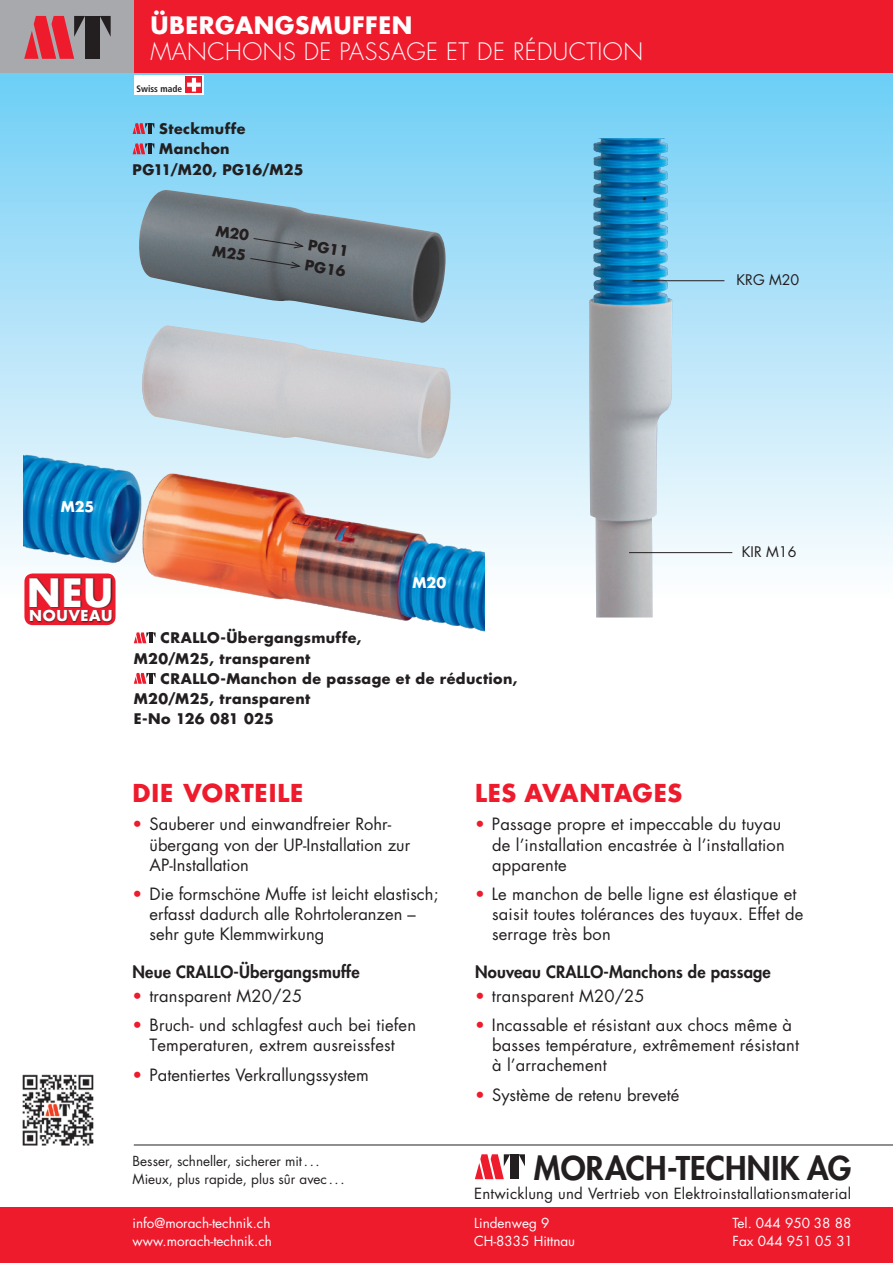
<style>
.page{position:relative;width:893px;height:1263px;background:#fff}
.page>*{position:absolute;margin:0;border:0;box-sizing:border-box;transform-origin:0 0}
._01_Titel{font:700 37.95px "Futura Std";color:#fff}
.t1{font:800 31.95px "Futura Std";letter-spacing:.005em;color:#231f20}
.t2{font:700 24px "Futura Std";letter-spacing:.03em;color:#ee1b2d}
._01_Titel-2{font:300 23.4px/25.5px "Futura Std";letter-spacing:.02em;color:#fff}
.t3{font:16.5px/20.2px "Futura Std";letter-spacing:.01em;color:#231f20}
._000_Aufzählung{font:800 16.5px "Futura Std";letter-spacing:.01em;color:#231f20}
._03_gs_normal{font:15px "Futura Std";letter-spacing:.015em;color:#231f20}
._01_Titel-3{font:700 14.7px "Futura Std";letter-spacing:.045em;color:#fff}
._03_gs_normal-2{font:700 14.25px/20.2px "Futura Std";letter-spacing:.025em;color:#231f20}
.t4{font:14.25px "Futura Std";color:#231f20}
.t5{font:700 14.25px "Futura Std";color:#fff}
._02_Adresse{font:13.5px/18px "Futura Std";color:#fff}
._03_gs_normal-3{font:13.5px "Futura Std";color:#231f20}
._03_gs_normal-4{font:700 condensed 9.3px "Frutiger LT Std";color:#231f20}
.s1{font-weight:700}
.s2{color:#ee1b2d}
</style>
<div class="page">
<div style="left:0;top:72px;width:893px;height:551px;background:linear-gradient(to bottom,#6fcef5,#fffffe)"></div>
<img style="left:136px;top:190px;width:312px;height:136px">
<img style="left:589px;top:138px;width:81px;height:479px">
<img style="left:142px;top:326px;width:310px;height:65px">
<hr style="left:629px;top:552px;width:103px;height:1px;background:#231f20">
<hr style="left:632px;top:280px;width:92px;height:1px;background:#231f20">
<div style="left:134px;top:0;width:759px;height:72px;background:#ee1b2d"></div>
<div style="left:0;top:0;width:134px;height:72px;background:#a8a9ad"></div>
<svg style="left:100px;top:16px;width:11px;height:21px"></svg>
<div style="left:85px;top:16px;width:15px;height:43px;background:#231f20"></div>
<svg style="left:24px;top:16px;width:61px;height:43px"></svg>
<div style="left:0;top:1208px;width:893px;height:55px;background:#ee1b2d"></div>
<svg style="left:519px;top:1154px;width:6px;height:12px"></svg>
<div style="left:510px;top:1154px;width:9px;height:25px;background:#231f20"></div>
<svg style="left:475px;top:1154px;width:35px;height:25px"></svg>
<hr style="left:134px;top:1145px;width:759px;height:1px;background:#231f20">
<div style="left:134px;top:75px;width:70px;height:19px;background:#fff"></div>
<div style="left:186px;top:77px;width:16px;height:16px;background:#ee1b2c"></div>
<svg style="left:187px;top:78px;width:14px;height:14px"></svg>
<svg style="left:134px;top:640px;width:19px;height:3px"></svg>
<svg style="left:134px;top:673px;width:22px;height:11px"></svg>
<svg style="left:133px;top:123px;width:21px;height:11px"></svg>
<svg style="left:133px;top:143px;width:21px;height:11px"></svg>
<img style="left:23px;top:391px;width:462px;height:249px">
<img style="left:22px;top:1074px;width:72px;height:72px">
<svg style="left:212px;top:225px;width:92px;height:43px;background:#6e767b"></svg>
<p class="_01_Titel-2" style="left:150px;top:14px;width:494px"><span class="s1">ÜBERGANGSMUFFEN<br></span>MANCHONS DE PASSAGE ET DE RÉDUCTION</p>
<p class="_03_gs_normal-4" style="left:136px;top:83px;width:47px">Swiss made</p>
<p class="_03_gs_normal-2" style="left:159px;top:118px;width:88px">Steckmuffe</p>
<p class="_03_gs_normal-2" style="left:159px;top:139px;width:72px">Manchon</p>
<p class="_03_gs_normal-2" style="left:133px;top:159px;width:172px">PG11/M20, PG16/M25</p>
<p class="_03_gs_normal-2" style="left:310px;top:235px;width:42px;rotate:9deg">PG11</p>
<p class="_03_gs_normal-2" style="left:307px;top:255px;width:42px;rotate:9deg">PG16</p>
<p class="t4" style="left:737px;top:271px;width:64px">KRG M20</p>
<p class="t5" style="left:61px;top:497px;width:35px">M25</p>
<p class="_01_Titel" style="left:27px;top:567px;width:87px">NEU</p>
<p class="_01_Titel-3" style="left:29px;top:606px;width:85px">NOUVEAU</p>
<p class="t5" style="left:413px;top:573px;width:35px">M20</p>
<p class="_03_gs_normal-2" style="left:134px;top:628px;width:229px;text-indent:27px">CRALLO-Übergangsmuffe,<br>M20/M25, transparent</p>
<p class="_03_gs_normal-2" style="left:134px;top:668px;width:385px;text-indent:27px">CRALLO-Manchon de passage et de réduction,<br>M20/M25, transparent</p>
<p class="_03_gs_normal-2" style="left:134px;top:709px;width:142px">E-No 126 081 025</p>
<p class="t4" style="left:742px;top:543px;width:56px">KIR M16</p>
<p class="t2" style="left:133px;top:777px;width:172px">DIE VORTEILE</p>
<p class="t3" style="left:150px;top:814px;width:262px;text-indent:-17px"><span class="s2">•</span> Sauberer und einwandfreier Rohr&shy;übergang von der UP-Installation zur<br>AP-Installation</p>
<p class="t3" style="left:150px;top:884px;width:290px;text-indent:-17px"><span class="s2">•</span> Die formschöne Muffe ist leicht elastisch; erfasst dadurch alle Rohrtoleranzen – sehr gute Klemmwirkung</p>
<p class="_000_Aufzählung" style="left:133px;top:961px;width:229px">Neue CRALLO-Übergangsmuffe</p>
<p class="t3" style="left:133px;top:986px;width:171px"><span class="s2">•</span> transparent M20/25</p>
<p class="t3" style="left:133px;top:1015px;width:285px;text-align:center"><span class="s2">•</span> Bruch- und schlagfest auch bei tiefen<br>Temperaturen, extrem ausreissfest</p>
<p class="t3" style="left:133px;top:1064px;width:238px"><span class="s2">•</span> Patentiertes Verkrallungssystem</p>
<p class="_03_gs_normal-3" style="left:133px;top:1152px;width:189px">Besser, schneller, sicherer mit...</p>
<p class="_03_gs_normal-3" style="left:133px;top:1170px;width:213px">Mieux, plus rapide, plus sûr avec ...</p>
<p class="_02_Adresse" style="left:133px;top:1214px;width:141px">info@morach-technik.ch www.morach-technik.ch</p>
<p class="t2" style="left:475px;top:777px;width:209px">LES AVANTAGES</p>
<p class="t3" style="left:492px;top:814px;width:294px;text-indent:-17px"><span class="s2">•</span> Passage propre et impeccable du tuyau de l’installation encastrée à l’installation apparente</p>
<p class="t3" style="left:492px;top:884px;width:313px;text-indent:-17px"><span class="s2">•</span> Le manchon de belle ligne est élastique et saisit toutes tolérances des tuyaux. Effet de serrage très bon</p>
<p class="_000_Aufzählung" style="left:475px;top:961px;width:297px">Nouveau CRALLO-Manchons de passage</p>
<p class="t3" style="left:475px;top:986px;width:171px"><span class="s2">•</span> transparent M20/25</p>
<p class="t3" style="left:492px;top:1015px;width:308px;text-indent:-17px"><span class="s2">•</span> Incassable et résistant aux chocs même à basses température, extrêmement résistant à l’arrachement</p>
<p class="t3" style="left:475px;top:1085px;width:206px"><span class="s2">•</span> Système de retenu breveté</p>
<p class="t1" style="left:534px;top:1148px;width:319px">MORACH-TECHNIK AG</p>
<p class="_03_gs_normal" style="left:474px;top:1184px;width:378px">Entwicklung und Vertrieb von Elektroinstallationsmaterial</p>
<p class="_02_Adresse" style="left:474px;top:1214px;width:103px">Lindenweg 9<br>CH-8335 Hittnau</p>
<p class="_02_Adresse" style="left:733px;top:1214px;width:122px">Tel. 044 950 38 88<br>Fax 044 951 05 31</p>
</div>
